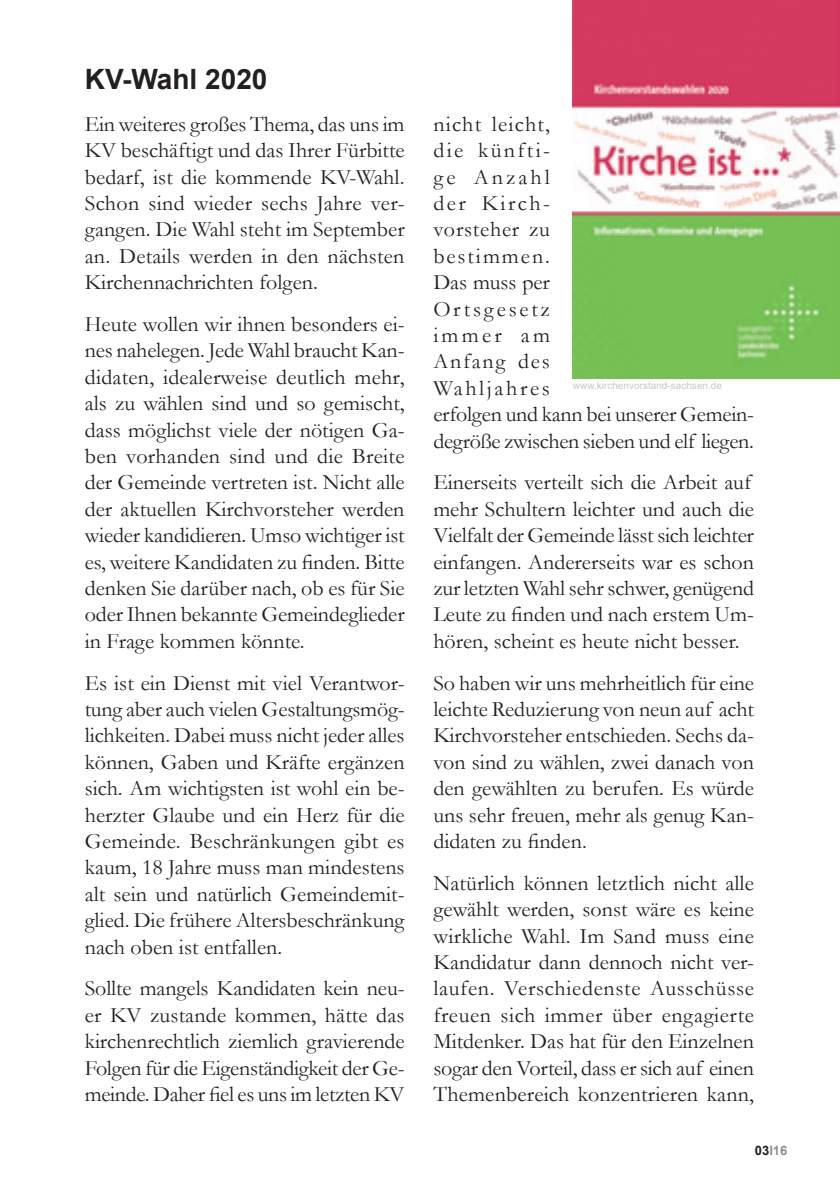
<style>
.page{position:relative;width:840px;height:1191px;background:#fff}
.page>*{position:absolute;margin:0;border:0;box-sizing:border-box;transform-origin:0 0}
.Artikel_Überschrift{font:700 28px "Arial";color:#231f20}
.Artikel_Text_normal{font:22px/26.4px "Garamond";color:#231f20;text-align:justify}
.Artikel_Text_normal-2{font:22px/26.4px "Garamond";letter-spacing:.035em;color:#231f20}
.Impressum{font:700 13px "Arial";color:#8d8f92}
.Copyright_Fotos{font:10px "Arial";color:#c7c8ca}
.s1{color:#231f20}
</style>
<div class="page">
<img style="left:572px;top:0;width:267px;height:379px">
<p class="Artikel_Überschrift" style="left:85px;top:59px;width:184px">KV-Wahl 2020</p>
<p class="Artikel_Text_normal" style="left:85px;top:110px;width:321px">Ein weiteres großes Thema, das uns im KV beschäftigt und das Ihrer Fürbitte bedarf, ist die kommende KV-Wahl.<br>Schon sind wieder sechs Jahre ver&shy;gangen. Die Wahl steht im September an. Details werden in den nächsten Kirchennachrichten folgen.</p>
<p class="Artikel_Text_normal" style="left:85px;top:310px;width:321px">Heute wollen wir ihnen besonders ei&shy;nes nahelegen. Jede Wahl braucht Kan&shy;didaten, idealerweise deutlich mehr, als zu wählen sind und so gemischt, dass möglichst viele der nötigen Ga&shy;ben vorhanden sind und die Breite der Gemeinde vertreten ist. Nicht alle der aktuellen Kirchvorsteher werden wieder kandidieren. Umso wichtiger ist es, weitere Kandidaten zu finden. Bitte denken Sie darüber nach, ob es für Sie oder Ihnen bekannte Gemeindeglieder in Frage kommen könnte.</p>
<p class="Artikel_Text_normal" style="left:85px;top:669px;width:321px">Es ist ein Dienst mit viel Verantwor&shy;tung aber auch vielen Gestaltungsmög&shy;lichkeiten. Dabei muss nicht jeder alles können, Gaben und Kräfte ergänzen sich. Am wichtigsten ist wohl ein be&shy;herzter Glaube und ein Herz für die Gemeinde. Beschränkungen gibt es kaum, 18 Jahre muss man mindestens alt sein und natürlich Gemeindemit&shy;glied. Die frühere Altersbeschränkung nach oben ist entfallen.</p>
<p class="Artikel_Text_normal" style="left:85px;top:974px;width:321px">Sollte mangels Kandidaten kein neu&shy;er KV zustande kommen, hätte das kirchenrechtlich ziemlich gravierende Folgen für die Eigenständigkeit der Ge&shy;meinde. Daher fiel es uns im letzten KV</p>
<p class="Artikel_Text_normal-2" style="left:433px;top:110px;width:322px">nicht leicht,<br>die künfti-<br>ge Anzahl<br>der Kirch-<br>vorsteher zu<br>bestimmen.<br>Das muss per<br>Ortsgesetz<br>immer am<br>Anfang des<br>Wahljahres<br>erfolgen und kann bei unserer Gemein&shy;degröße zwischen sieben und elf liegen.</p>
<p class="Artikel_Text_normal" style="left:433px;top:469px;width:322px;text-align:left">Einerseits verteilt sich die Arbeit auf mehr Schultern leichter und auch die Vielfalt der Gemeinde lässt sich leichter einfangen. Andererseits war es schon zur letzten Wahl sehr schwer, genügend Leute zu finden und nach erstem Um&shy;hören, scheint es heute nicht besser.</p>
<p class="Artikel_Text_normal" style="left:433px;top:669px;width:322px">So haben wir uns mehrheitlich für eine leichte Reduzierung von neun auf acht Kirchvorsteher entschieden. Sechs da&shy;von sind zu wählen, zwei danach von den gewählten zu berufen. Es würde uns sehr freuen, mehr als genug Kan&shy;didaten zu finden.</p>
<p class="Artikel_Text_normal" style="left:433px;top:869px;width:322px">Natürlich können letztlich nicht alle gewählt werden, sonst wäre es keine wirkliche Wahl. Im Sand muss eine Kandidatur dann dennoch nicht ver&shy;laufen. Verschiedenste Ausschüsse freuen sich immer über engagierte Mitdenker. Das hat für den Einzelnen sogar den Vorteil, dass er sich auf einen Themenbereich konzentrieren kann,</p>
<p class="Copyright_Fotos" style="left:572px;top:378px;width:150px">www.kirchenvorstand-sachsen.de</p>
<p class="Impressum" style="left:754px;top:1141px;width:34px"><span class="s1">03</span>I16</p>
</div>
